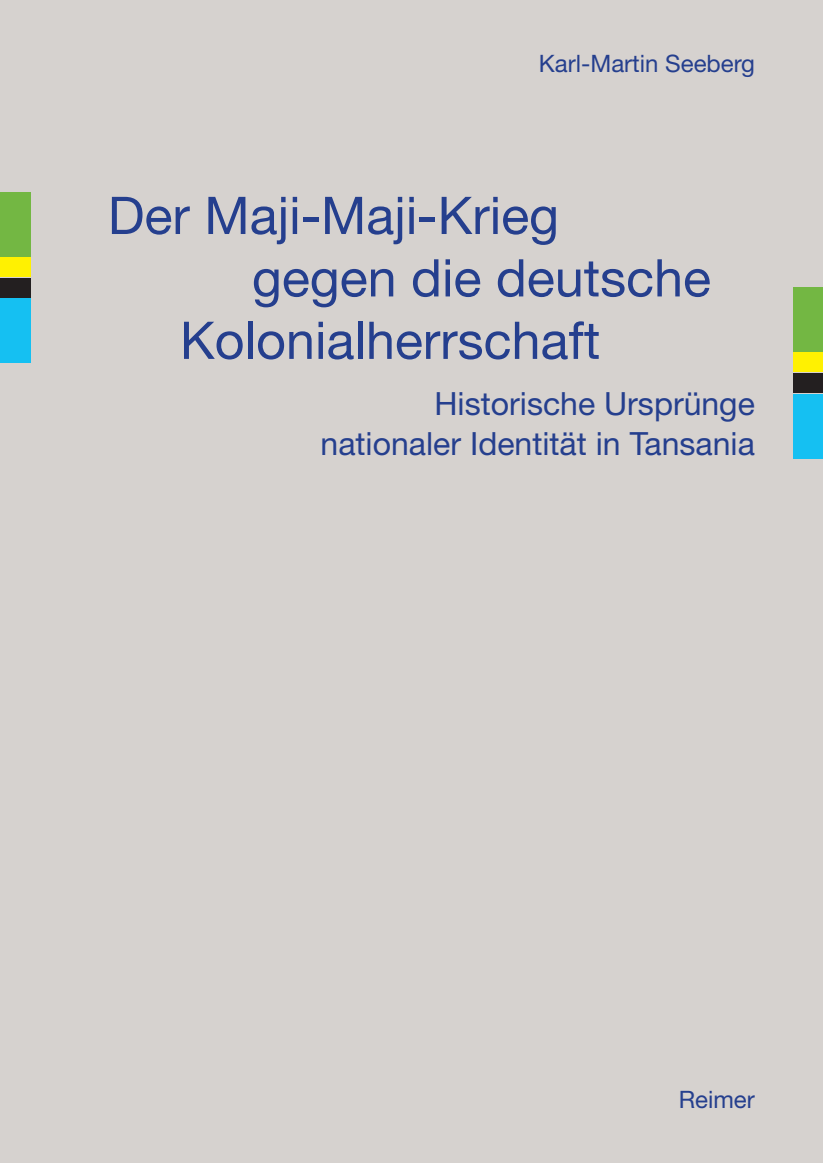
<style>
.page{position:relative;width:823px;height:1163px;background:#fff}
.page>*{position:absolute;margin:0;border:0;box-sizing:border-box;transform-origin:0 0}
.t1{font:52px "Helvetica Neue LT Pro";color:#253f8e}
.t2{font:32px/40px "Helvetica Neue LT Pro";color:#253f8e;text-align:right}
.t3{font:24px "Helvetica Neue LT Pro";color:#253f8e}
</style>
<div class="page">
<div style="left:0;top:0;width:822px;height:1162px;background:#d6d2cf"></div>
<div style="left:0;top:192px;width:30px;height:65px;background:#73b743"></div>
<div style="left:0;top:298px;width:30px;height:65px;background:#15c0f2"></div>
<div style="left:0;top:257px;width:30px;height:19px;background:#fff101"></div>
<div style="left:0;top:278px;width:30px;height:19px;background:#231f20"></div>
<div style="left:792px;top:287px;width:30px;height:65px;background:#73b743"></div>
<div style="left:792px;top:393px;width:30px;height:65px;background:#15c0f2"></div>
<div style="left:792px;top:352px;width:30px;height:20px;background:#fff101"></div>
<div style="left:792px;top:373px;width:30px;height:20px;background:#231f20"></div>
<p class="t3" style="left:538px;top:48px;width:217px">Karl-Martin Seeberg</p>
<p class="t1" style="left:108px;top:183px;width:452px">Der Maji-Maji-Krieg</p>
<p class="t1" style="left:252px;top:246px;width:460px">gegen die deutsche</p>
<p class="t1" style="left:180px;top:308px;width:421px">Kolonialherrschaft</p>
<p class="t2" style="left:320px;top:382px;width:435px">Historische Ursprünge nationaler Identität in Tansania</p>
<p class="t3" style="left:678px;top:1084px;width:78px">Reimer</p>
</div>
